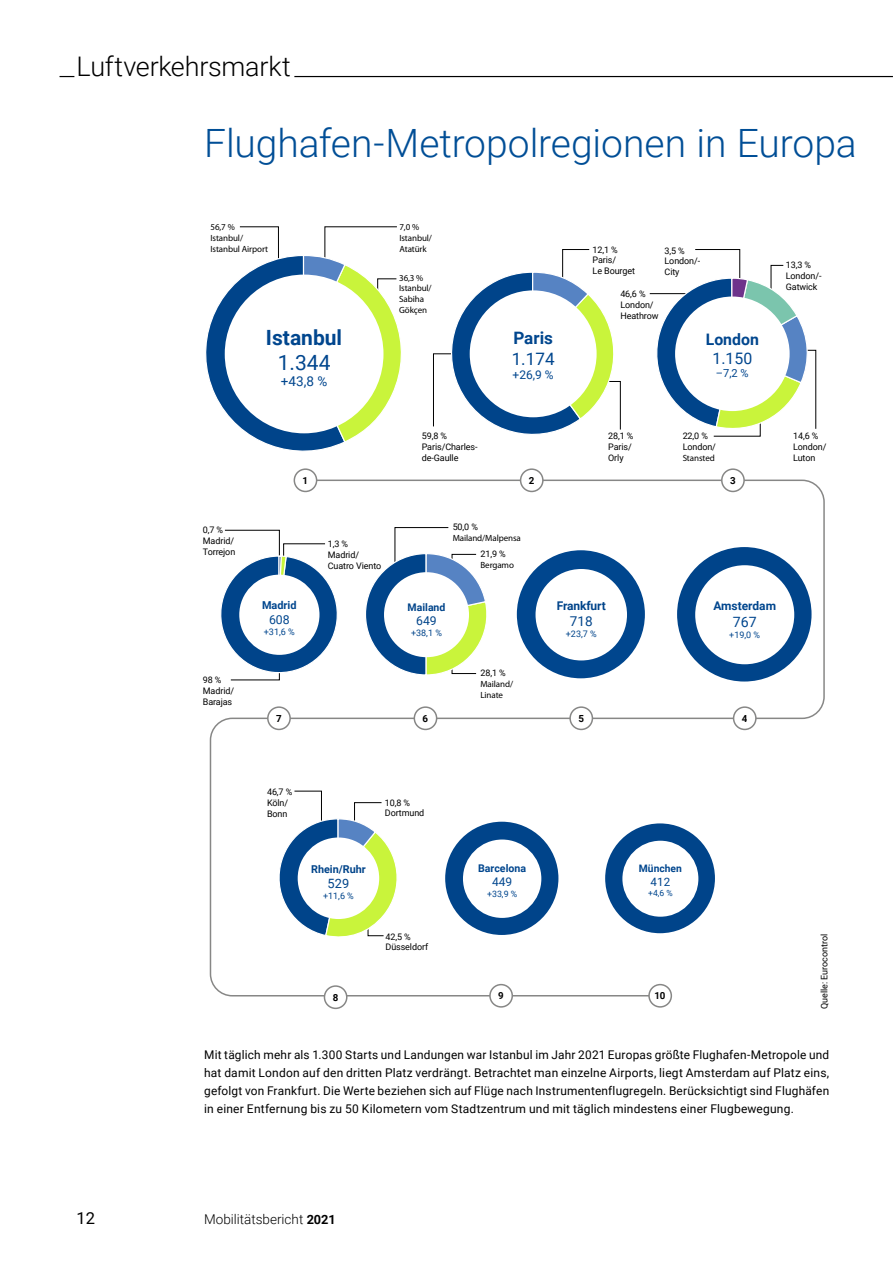
<style>
.page{position:relative;width:893px;height:1263px;background:#fff}
.page>*{position:absolute;margin:0;border:0;box-sizing:border-box;transform-origin:0 0}
.Überschrift_1{font:300 39px "Roboto";letter-spacing:-.005em;color:#004e96}
.t1{font:300 27px "Roboto";letter-spacing:-.01em;color:#000}
.t2{font:700 21px/25.2px "Roboto";color:#00468e;text-align:center}
.t3{font:700 17.1px/20.5px "Roboto";color:#00468e}
.t4{font:16.5px "Roboto";color:#000}
.t5{font:700 15.9px/19px "Roboto";color:#00468e;text-align:center}
.t6{font:14.1px "Roboto";color:#00468e}
.t7{font:300 13.5px "Roboto";color:#000}
.t8{font:13.5px "Roboto";color:#00468e}
.t9{font:13.5px "Roboto";color:#00448a}
.t10{font:12.9px "Roboto";color:#00448a}
.t11{font:12.3px "Roboto";color:#00468e}
.t12{font:12.15px "Roboto";color:#00448a}
.Fließtext_Mobilität{font:12px/18px "Roboto";letter-spacing:.015em;color:#000;text-align:justify}
.t13{font:12px "Roboto";color:#00468e}
.t14{font:700 12px "Roboto";color:#00468e}
.t15{font:700 12px "Roboto";letter-spacing:-.01em;color:#00448a}
.t16{font:11.55px "Roboto";color:#00468e}
.t17{font:11.1px "Roboto";color:#00468e}
.t18{font:700 10.95px "Roboto";color:#00468e}
.t19{font:700 10.8px "Roboto";color:#00448a}
.t20{font:700 10.65px "Roboto";color:#00468e}
.t21{font:700 10.5px "Roboto";color:#00448a}
.t22{font:700 10.35px "Roboto";color:#00468e}
.t23{font:700 9.75px "Roboto";color:#000}
.t24{font:9.15px "Roboto";color:#00468e}
.t25{font:9px/10.8px "Roboto";letter-spacing:-.01em;color:#000}
.t26{font:9px/10.8px "Myriad Pro";letter-spacing:-.01em;color:#000}
.t27{font:9px "Roboto";color:#00448a}
.t28{font:9px "Roboto";color:#00468e}
.t29{font:8.85px "Roboto";color:#00468e}
.t30{font:8.55px "Roboto";color:#00468e}
.s1{font-weight:400}
.s2{font-family:"Myriad Pro"}
.s3{font-family:"Roboto"}
.s4{font-weight:700;font-size:12.75px}
</style>
<div class="page">
<hr style="left:60px;top:76px;width:833px;height:1px;background:#000">
<div style="left:74px;top:72px;width:220px;height:8px;background:#fff"></div>
<svg style="left:205px;top:226px;width:196px;height:226px"></svg>
<div style="left:225px;top:275px;width:158px;height:158px;background:#fff;border-radius:50%"></div>
<svg style="left:433px;top:249px;width:188px;height:186px"></svg>
<div style="left:470px;top:290px;width:127px;height:127px;background:#fff;border-radius:50%"></div>
<svg style="left:650px;top:249px;width:166px;height:188px"></svg>
<div style="left:675px;top:297px;width:115px;height:114px;background:#fff;border-radius:50%"></div>
<svg style="left:209px;top:479px;width:616px;height:518px"></svg>
<div style="left:294px;top:469px;width:23px;height:22px;background:#fff;border-radius:50%"></div>
<div style="left:294px;top:468px;width:23px;height:24px;border:2px solid #878786;border-radius:50%"></div>
<div style="left:521px;top:469px;width:22px;height:22px;background:#fff;border-radius:50%"></div>
<div style="left:520px;top:468px;width:24px;height:24px;border:2px solid #878786;border-radius:50%"></div>
<div style="left:722px;top:469px;width:22px;height:22px;background:#fff;border-radius:50%"></div>
<div style="left:721px;top:468px;width:24px;height:24px;border:2px solid #878786;border-radius:50%"></div>
<div style="left:734px;top:707px;width:22px;height:22px;background:#fff;border-radius:50%"></div>
<div style="left:733px;top:706px;width:24px;height:24px;border:2px solid #878786;border-radius:50%"></div>
<div style="left:570px;top:707px;width:22px;height:22px;background:#fff;border-radius:50%"></div>
<div style="left:569px;top:706px;width:24px;height:24px;border:2px solid #878786;border-radius:50%"></div>
<div style="left:414px;top:707px;width:23px;height:22px;background:#fff;border-radius:50%"></div>
<div style="left:414px;top:706px;width:23px;height:24px;border:2px solid #878786;border-radius:50%"></div>
<div style="left:268px;top:707px;width:22px;height:22px;background:#fff;border-radius:50%"></div>
<div style="left:267px;top:706px;width:24px;height:24px;border:2px solid #878786;border-radius:50%"></div>
<div style="left:324px;top:986px;width:23px;height:22px;background:#fff;border-radius:50%"></div>
<div style="left:324px;top:985px;width:23px;height:24px;border:2px solid #878786;border-radius:50%"></div>
<div style="left:490px;top:984px;width:22px;height:23px;background:#fff;border-radius:50%"></div>
<div style="left:489px;top:984px;width:24px;height:24px;border:2px solid #878786;border-radius:50%"></div>
<div style="left:649px;top:984px;width:22px;height:23px;background:#fff;border-radius:50%"></div>
<div style="left:648px;top:984px;width:24px;height:24px;border:2px solid #878786;border-radius:50%"></div>
<svg style="left:274px;top:791px;width:130px;height:149px"></svg>
<div style="left:298px;top:837px;width:81px;height:82px;background:#fff;border-radius:50%"></div>
<svg style="left:217px;top:530px;width:124px;height:150px"></svg>
<div style="left:239px;top:575px;width:80px;height:80px;background:#fff;border-radius:50%"></div>
<h2 class="t1" style="left:77px;top:48px;width:216px">Luftverkehrsmarkt</h2>
<p class="Überschrift_1" style="left:204px;top:116px;width:654px">Flughafen-Metropolregionen in Europa</p>
<p class="t26" style="left:210px;top:221px;width:59px">56,7 %<br>Istanbul/<br>Istanbul Airport</p>
<p class="t26" style="left:399px;top:221px;width:34px">7,0 %<br>Istanbul/<br>Atatürk</p>
<p class="t2" style="left:266px;top:324px;width:78px">Istanbul<br><span class="s1">1.344</span></p>
<p class="t8" style="left:281px;top:372px;width:48px">+43,8 %</p>
<p class="t26" style="left:399px;top:272px;width:34px">36,3 %<br>Istanbul/<br>Sabiha<br>Gökçen</p>
<p class="t3" style="left:512px;top:327px;width:44px">Paris<br><span class="s1">1.174</span></p>
<p class="t13" style="left:513px;top:367px;width:43px">+26,9 %</p>
<p class="t25" style="left:593px;top:244px;width:44px">12,1 %<br>Paris/<br>Le Bourget</p>
<p class="t25" style="left:665px;top:245px;width:37px">3,5 %<br>London/-<br>City</p>
<p class="t25" style="left:620px;top:288px;width:40px">46,6 %<br>London/<br>Heathrow</p>
<p class="t5" style="left:706px;top:329px;width:55px">London<br><span class="s1">1.150</span></p>
<p class="t17" style="left:716px;top:366px;width:34px">–7,2 %</p>
<p class="t25" style="left:786px;top:259px;width:37px">13,3 %<br>London/-<br>Gatwick</p>
<p class="t25" style="left:203px;top:524px;width:34px">0,7 %<br>Madrid/<br>Torrejon</p>
<p class="t25" style="left:203px;top:674px;width:33px">98 %<br>Madrid/<br>Barajas</p>
<p class="t25" style="left:422px;top:430px;width:57px">59,8 %<br>Paris/Charles&shy;de-Gaulle</p>
<p class="t25" style="left:608px;top:430px;width:27px">28,1 %<br>Paris/<br>Orly</p>
<p class="t25" style="left:683px;top:430px;width:35px">22,0 %<br>London/<br><span class="s2">Stansted</span></p>
<p class="t23" style="left:303px;top:473px;width:7px">1</p>
<p class="t23" style="left:529px;top:473px;width:7px">2</p>
<p class="t23" style="left:730px;top:473px;width:7px">3</p>
<p class="t18" style="left:262px;top:598px;width:36px">Madrid</p>
<p class="t11" style="left:269px;top:611px;width:22px">608</p>
<p class="t24" style="left:264px;top:625px;width:33px">+31,6 %</p>
<p class="t25" style="left:328px;top:538px;width:55px">1,3 %<br>Madrid/<br>Cuatro Viento</p>
<p class="t26" style="left:453px;top:522px;width:70px"><span class="s3">50,0 %<br></span>Mailand/Malpensa</p>
<p class="t26" style="left:480px;top:548px;width:35px"><span class="s3">21,9 %<br></span>Bergamo</p>
<p class="t21" style="left:408px;top:599px;width:39px">Mailand</p>
<p class="t12" style="left:416px;top:612px;width:22px">649</p>
<p class="t27" style="left:411px;top:626px;width:32px">+38,1 %</p>
<p class="t26" style="left:480px;top:667px;width:34px"><span class="s3">28,1 %<br></span>Mailand/<br>Linate</p>
<p class="t15" style="left:557px;top:597px;width:50px">Frankfurt</p>
<p class="t9" style="left:570px;top:612px;width:24px">718</p>
<p class="t27" style="left:566px;top:628px;width:32px">+23,7 %</p>
<p class="t14" style="left:713px;top:597px;width:64px">Amsterdam</p>
<p class="t6" style="left:733px;top:612px;width:25px">767</p>
<p class="t28" style="left:729px;top:628px;width:32px">+19,0 %</p>
<p class="t23" style="left:276px;top:711px;width:7px">7</p>
<p class="t23" style="left:423px;top:711px;width:7px">6</p>
<p class="t23" style="left:578px;top:711px;width:7px">5</p>
<p class="t23" style="left:742px;top:711px;width:7px">4</p>
<p class="t25" style="left:793px;top:430px;width:35px">14,6 %<br>London/<br>Luton</p>
<p class="t25" style="left:267px;top:786px;width:27px">46,7 %<br>Köln/<br>Bonn</p>
<p class="t25" style="left:385px;top:796px;width:41px">10,8 %<br>Dortmund</p>
<p class="t19" style="left:311px;top:861px;width:56px">Rhein/Ruhr</p>
<p class="t10" style="left:328px;top:874px;width:23px">529</p>
<p class="t27" style="left:323px;top:889px;width:32px">+11,6 %</p>
<p class="t25" style="left:385px;top:931px;width:44px">42,5 %<br>Düsseldorf</p>
<p class="t20" style="left:478px;top:860px;width:49px">Barcelona</p>
<p class="t13" style="left:492px;top:873px;width:22px">449</p>
<p class="t29" style="left:487px;top:887px;width:32px">+33,9 %</p>
<p class="t22" style="left:639px;top:861px;width:44px">München</p>
<p class="t16" style="left:651px;top:873px;width:21px">412</p>
<p class="t30" style="left:648px;top:887px;width:26px">+4,6 %</p>
<p class="t23" style="left:333px;top:990px;width:7px">8</p>
<p class="t23" style="left:498px;top:989px;width:7px">9</p>
<p class="t23" style="left:655px;top:989px;width:12px">10</p>
<p class="t25" style="left:818px;top:1009px;width:77px;rotate:-90deg">Quelle: Eurocontrol</p>
<p class="Fließtext_Mobilität" style="left:204px;top:1045px;width:627px">Mit täglich mehr als 1.300 Starts und Landungen war Istanbul im Jahr 2021 Europas größte Flughafen-Metropole und hat damit London auf den dritten Platz verdrängt. Betrachtet man einzelne Airports, liegt Amsterdam auf Platz eins, gefolgt von Frankfurt. Die Werte beziehen sich auf Flüge nach Instrumentenflugregeln. Berücksichtigt sind Flughäfen in einer Entfernung bis zu 50 Kilometern vom Stadtzentrum und mit täglich mindestens einer Flugbewegung.</p>
<h3 class="t4" style="left:77px;top:1207px;width:20px">12</h3>
<p class="t7" style="left:204px;top:1210px;width:133px">Mobilitätsbericht <span class="s4">2021</span></p>
</div>
